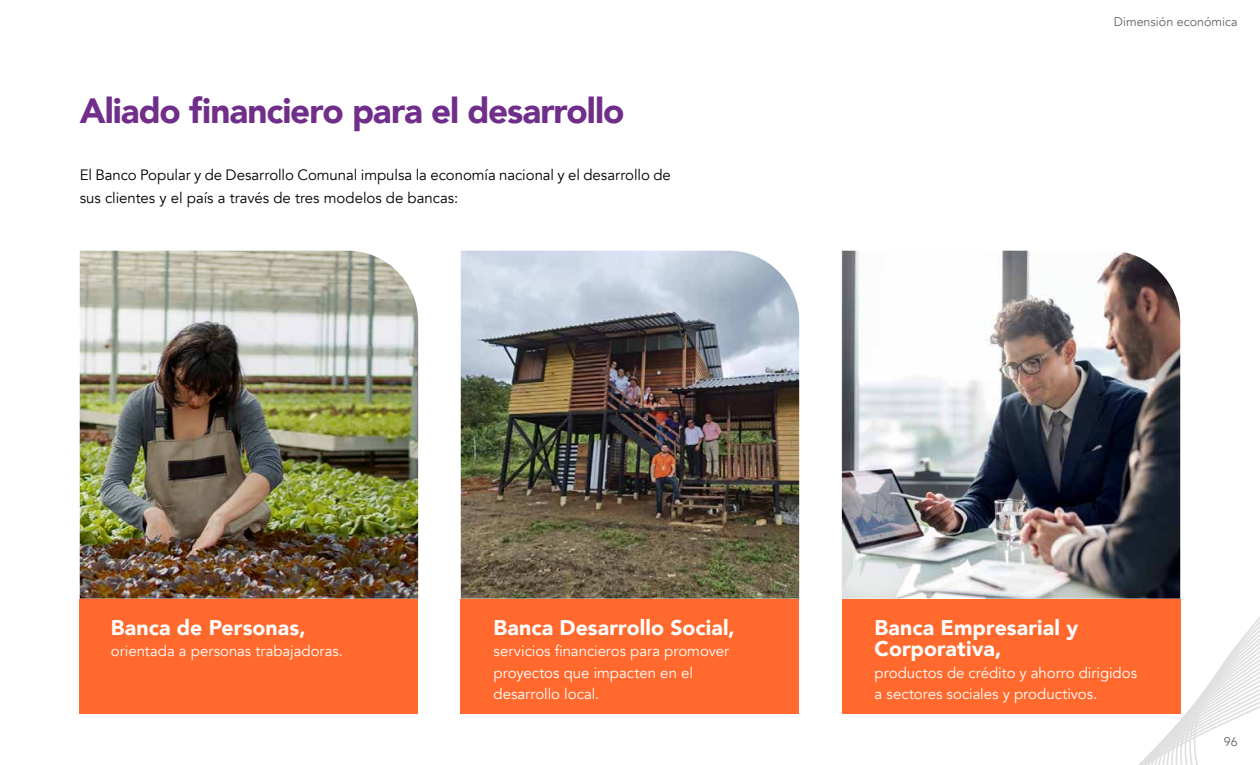
<style>
.page{position:relative;width:1260px;height:765px;background:#fff}
.page>*{position:absolute;margin:0;border:0;box-sizing:border-box;transform-origin:0 0}
.t1{font:900 35px "Avenir";letter-spacing:-.03em;color:#702e8a}
.t2{font:900 21.25px/21.2px "Avenir";letter-spacing:.005em;color:#fff}
.t3{font:15px/21.2px "Avenir";letter-spacing:-.005em;color:#fff}
.t4{font:15px/22.5px "Avenir";letter-spacing:-.005em;color:#000}
.t5{font:12.5px "Avenir";color:#646363}
</style>
<div class="page">
<svg style="left:1071px;top:598px;width:189px;height:167px"></svg>
<img style="left:80px;top:251px;width:338px;height:348px">
<img style="left:461px;top:251px;width:338px;height:348px">
<img style="left:842px;top:251px;width:338px;height:348px">
<div style="left:80px;top:599px;width:338px;height:114px;background:#ff692d"></div>
<div style="left:461px;top:599px;width:338px;height:114px;background:#ff692d"></div>
<div style="left:842px;top:599px;width:338px;height:114px;background:#ff692d"></div>
<h2 class="t1" style="left:80px;top:81px;width:546px">Aliado financiero para el desarrollo</h2>
<p class="t4" style="left:80px;top:164px;width:593px">El Banco Popular y de Desarrollo Comunal impulsa la economía nacional y el desarrollo de sus clientes y el país a través de tres modelos de bancas:</p>
<p class="t5" style="left:1114px;top:14px;width:125px">Dimensión económica</p>
<h2 class="t2" style="left:111px;top:617px;width:196px">Banca de Personas,</h2>
<p class="t3" style="left:111px;top:641px;width:234px">orientada a personas trabajadoras.</p>
<h2 class="t2" style="left:494px;top:617px;width:243px">Banca Desarrollo Social,</h2>
<p class="t3" style="left:494px;top:641px;width:237px">servicios financieros para promover proyectos que impacten en el desarrollo local.</p>
<h2 class="t2" style="left:875px;top:617px;width:205px">Banca Empresarial y<br>Corporativa,</h2>
<p class="t3" style="left:875px;top:662px;width:264px">productos de crédito y ahorro dirigidos a sectores sociales y productivos.</p>
<p class="t5" style="left:1224px;top:734px;width:15px">96</p>
</div>
